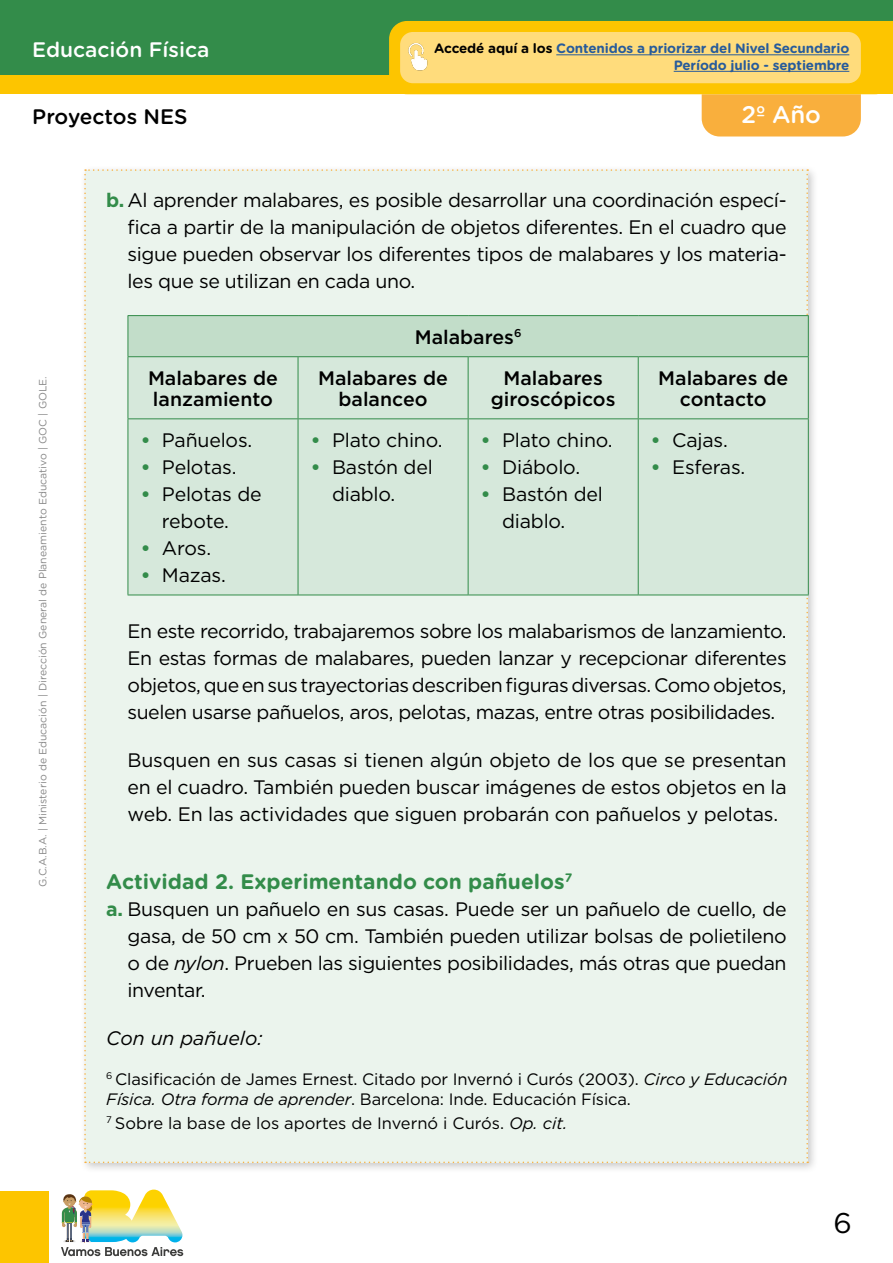
<style>
.page{position:relative;width:893px;height:1263px;background:#fff}
.page>*{position:absolute;margin:0;border:0;box-sizing:border-box;transform-origin:0 0}
.t1{font:28.5px "Gotham Rounded";color:#000}
.t2{font:500 24px "Gotham Rounded";color:#fff}
.t3{font:700 21px "Gotham Rounded";color:#338c4a}
.t4{font:500 21px "Gotham Rounded";color:#fff}
.t5{font:500 21px "Gotham Rounded";color:#000}
.t6{font:19.5px/27px "Gotham";letter-spacing:-.02em;color:#000;text-align:justify}
.t7{font:500 19.5px/21px "Gotham";color:#000;text-align:center}
.t8{font:italic 19.5px "Gotham";color:#000}
.t9{font:16.5px/19.8px "Gotham";letter-spacing:-.01em;color:#000}
.t10{font:700 13.5px/16.5px "Gotham Rounded";letter-spacing:-.01em;color:#275b9b;text-align:right}
.t11{font:10.5px "Gotham Rounded";color:#878787}
.s1{color:#000}
.s2{font-weight:700;color:#338c4a}
.s3{font-style:italic}
</style>
<div class="page">
<div style="left:0;top:0;width:893px;height:78px;background:#338c4a"></div>
<div style="left:0;top:1191px;width:48px;height:72px;background:#fdc500"></div>
<svg style="left:61px;top:1189px;width:122px;height:67px"></svg>
<div style="left:0;top:75px;width:893px;height:19px;background:#fdc500"></div>
<svg style="left:389px;top:21px;width:504px;height:115px"></svg>
<div style="left:400px;top:32px;width:461px;height:51px;background:#ffdc7c;border-radius:13px"></div>
<img style="left:400px;top:33px;width:28px;height:48px">
<hr style="left:556px;top:54px;width:293px;height:1px;background:#275b9b">
<hr style="left:674px;top:71px;width:175px;height:1px;background:#275b9b">
<div style="left:79px;top:165px;width:740px;height:1009px;background:#000;opacity:.22"></div>
<div style="left:84px;top:169px;width:724px;height:994px;background:#ebf4ed"></div>
<div style="left:128px;top:316px;width:680px;height:41px;background:#c2ddc9"></div>
<div style="left:129px;top:357px;width:679px;height:238px;background:#d6e8db"></div>
<hr style="left:128px;top:357px;width:1px;height:61px;background:#338c4a">
<hr style="left:298px;top:357px;width:1px;height:61px;background:#338c4a">
<hr style="left:468px;top:357px;width:1px;height:61px;background:#338c4a">
<hr style="left:638px;top:357px;width:1px;height:61px;background:#338c4a">
<hr style="left:808px;top:357px;width:1px;height:61px;background:#338c4a">
<hr style="left:128px;top:418px;width:170px;height:1px;background:#338c4a">
<hr style="left:128px;top:419px;width:1px;height:176px;background:#338c4a">
<hr style="left:298px;top:418px;width:170px;height:1px;background:#338c4a">
<hr style="left:298px;top:419px;width:1px;height:176px;background:#338c4a">
<hr style="left:468px;top:418px;width:170px;height:1px;background:#338c4a">
<hr style="left:468px;top:419px;width:1px;height:176px;background:#338c4a">
<hr style="left:638px;top:418px;width:171px;height:1px;background:#338c4a">
<hr style="left:638px;top:419px;width:1px;height:176px;background:#338c4a">
<hr style="left:808px;top:419px;width:1px;height:176px;background:#338c4a">
<hr style="left:128px;top:595px;width:170px;height:1px;background:#338c4a">
<hr style="left:298px;top:595px;width:170px;height:1px;background:#338c4a">
<hr style="left:468px;top:595px;width:170px;height:1px;background:#338c4a">
<hr style="left:638px;top:595px;width:171px;height:1px;background:#338c4a">
<hr style="left:128px;top:315px;width:170px;height:1px;background:#338c4a">
<hr style="left:128px;top:316px;width:1px;height:40px;background:#338c4a">
<hr style="left:298px;top:315px;width:170px;height:1px;background:#338c4a">
<hr style="left:468px;top:315px;width:170px;height:1px;background:#338c4a">
<hr style="left:638px;top:315px;width:171px;height:1px;background:#338c4a">
<hr style="left:808px;top:316px;width:1px;height:40px;background:#338c4a">
<hr style="left:128px;top:356px;width:170px;height:1px;background:#338c4a">
<hr style="left:298px;top:356px;width:170px;height:1px;background:#338c4a">
<hr style="left:468px;top:356px;width:170px;height:1px;background:#338c4a">
<hr style="left:638px;top:356px;width:171px;height:1px;background:#338c4a">
<p class="t4" style="left:32px;top:35px;width:179px">Educación Física</p>
<p class="t5" style="left:32px;top:101px;width:157px">Proyectos NES</p>
<p class="t10" style="left:434px;top:40px;width:417px"><span class="s1">Accedé aquí a los</span> Contenidos a priorizar del Nivel Secundario<br>Período julio - septiembre</p>
<p class="t2" style="left:742px;top:97px;width:81px">2º Año</p>
<p class="t11" style="left:36px;top:887px;width:512px;rotate:-90deg">G.C.A.B.A. | Ministerio de Educación | Dirección General de Planeamiento Educativo | GOC | GOLE.</p>
<p class="t6" style="left:128px;top:186px;width:661px;text-indent:-21px"><span class="s2">b.</span> Al aprender malabares, es posible desarrollar una coordinación especí&shy;fica a partir de la manipulación de objetos diferentes. En el cuadro que sigue pueden observar los diferentes tipos de malabares y los materia&shy;les que se utilizan en cada uno.</p>
<p class="t7" style="left:415px;top:326px;width:108px">Malabares<sup>6</sup></p>
<p class="t7" style="left:148px;top:367px;width:131px;text-align:left">Malabares de lanzamiento</p>
<p class="t7" style="left:318px;top:367px;width:131px">Malabares de balanceo</p>
<p class="t7" style="left:491px;top:367px;width:126px">Malabares giroscópicos</p>
<p class="t7" style="left:658px;top:367px;width:131px">Malabares de contacto</p>
<p class="t6" style="left:141px;top:426px;width:113px"><span class="s2">•</span> Pañuelos.</p>
<p class="t6" style="left:141px;top:453px;width:97px"><span class="s2">•</span> Pelotas.</p>
<p class="t6" style="left:141px;top:480px;width:122px;text-align:center"><span class="s2">•</span> Pelotas de rebote.</p>
<p class="t6" style="left:141px;top:534px;width:72px"><span class="s2">•</span> Aros.</p>
<p class="t6" style="left:141px;top:561px;width:87px"><span class="s2">•</span> Mazas.</p>
<p class="t6" style="left:311px;top:426px;width:133px"><span class="s2">•</span> Plato chino.</p>
<p class="t6" style="left:332px;top:453px;width:102px;text-indent:-21px"><span class="s2">•</span> Bastón del diablo.</p>
<p class="t6" style="left:481px;top:426px;width:133px"><span class="s2">•</span> Plato chino.</p>
<p class="t6" style="left:481px;top:453px;width:101px"><span class="s2">•</span> Diábolo.</p>
<p class="t6" style="left:502px;top:480px;width:102px;text-indent:-21px"><span class="s2">•</span> Bastón del diablo.</p>
<p class="t6" style="left:651px;top:426px;width:78px"><span class="s2">•</span> Cajas.</p>
<p class="t6" style="left:651px;top:453px;width:96px"><span class="s2">•</span> Esferas.</p>
<p class="t6" style="left:128px;top:617px;width:661px">En este recorrido, trabajaremos sobre los malabarismos de lanzamiento.<br>En estas formas de malabares, pueden lanzar y recepcionar diferentes objetos, que en sus trayectorias describen figuras diversas. Como objetos, suelen usarse pañuelos, aros, pelotas, mazas, entre otras posibilidades.</p>
<p class="t6" style="left:128px;top:746px;width:661px">Busquen en sus casas si tienen algún objeto de los que se presentan en el cuadro. También pueden buscar imágenes de estos objetos en la web. En las actividades que siguen probarán con pañuelos y pelotas.</p>
<p class="t3" style="left:106px;top:866px;width:467px">Actividad 2. Experimentando con pañuelos<sup>7</sup></p>
<p class="t6" style="left:128px;top:895px;width:661px;text-indent:-21px"><span class="s2">a.</span> Busquen un pañuelo en sus casas. Puede ser un pañuelo de cuello, de gasa, de 50 cm x 50 cm. También pueden utilizar bolsas de polietileno o de <span class="s3">nylon</span>. Prueben las siguientes posibilidades, más otras que puedan inventar.</p>
<p class="t8" style="left:106px;top:1025px;width:158px">Con un pañuelo:</p>
<p class="t9" style="left:106px;top:1069px;width:683px"><sup>6</sup> Clasificación de James Ernest. Citado por Invernó i Curós (2003). <span class="s3">Circo y Educación<br>Física. Otra forma de aprender</span>. Barcelona: Inde. Educación Física.</p>
<p class="t9" style="left:106px;top:1112px;width:462px"><sup>7</sup> Sobre la base de los aportes de Invernó i Curós. <span class="s3">Op. cit.</span></p>
<h1 class="t1" style="left:833px;top:1203px;width:20px">6</h1>
</div>
